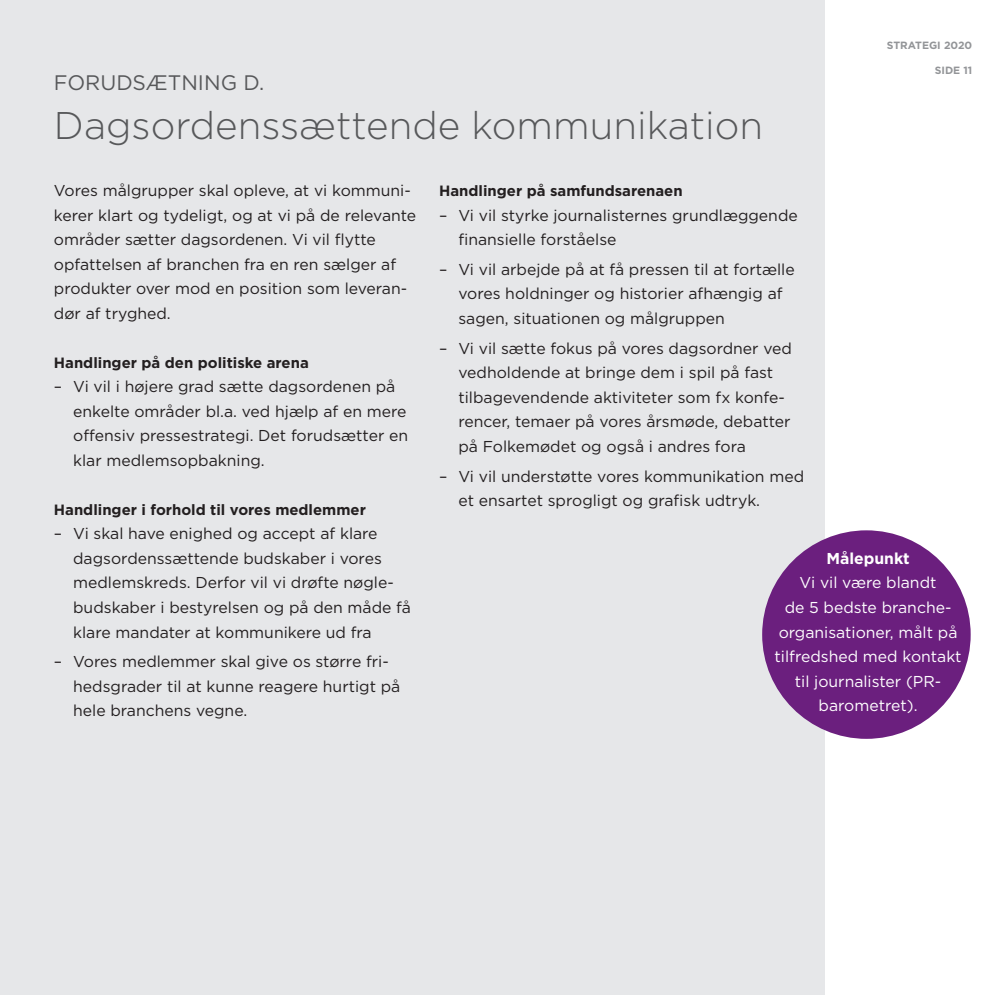
<style>
.page{position:relative;width:995px;height:995px;background:#fff}
.page>*{position:absolute;margin:0;border:0;box-sizing:border-box;transform-origin:0 0}
.t1{font:300 38.5px "Gotham";color:#57585a}
.t2{font:21px "Gotham";color:#57585a}
.t3{font:15.75px/24.5px "Gotham";color:#231f20}
.t4{font:15.75px/24.5px "Gotham";color:#fff;text-align:center}
.t5{font:700 15.75px "Gotham";color:#fff}
.t6{font:700 14.88px "Gotham";color:#231f20}
.t7{font:700 10.5px "Gotham";color:#939598}
</style>
<div class="page">
<div style="left:0;top:0;width:824px;height:994px;background:#e6e7e9"></div>
<div style="left:762px;top:530px;width:208px;height:208px;background:#6b1f7e;border-radius:50%"></div>
<h2 class="t2" style="left:54px;top:70px;width:212px">FORUDSÆTNING D.</h2>
<h1 class="t1" style="left:54px;top:102px;width:710px">Dagsordenssættende kommunikation</h1>
<p class="t7" style="left:886px;top:39px;width:87px">Strategi 2020</p>
<p class="t7" style="left:934px;top:63px;width:39px">side 11</p>
<p class="t3" style="left:54px;top:178px;width:364px">Vores målgrupper skal opleve, at vi kommuni&shy;kerer klart og tydeligt, og at vi på de relevante områder sætter dagsordenen. Vi vil flytte opfattelsen af branchen fra en ren sælger af produkter over mod en position som leveran&shy;dør af tryghed.</p>
<p class="t6" style="left:54px;top:353px;width:256px">Handlinger på den politiske arena</p>
<p class="t3" style="left:73px;top:374px;width:336px;text-indent:-19px">– Vi vil i højere grad sætte dagsordenen på enkelte områder bl.a. ved hjælp af en mere offensiv pressestrategi. Det forudsætter en klar medlemsopbakning.</p>
<p class="t6" style="left:54px;top:500px;width:313px">Handlinger i forhold til vores medlemmer</p>
<p class="t3" style="left:73px;top:521px;width:339px;text-indent:-19px">– Vi skal have enighed og accept af klare dagsordenssættende budskaber i vores medlemskreds. Derfor vil vi drøfte nøgle&shy;budskaber i bestyrelsen og på den måde få klare mandater at kommunikere ud fra</p>
<p class="t3" style="left:73px;top:649px;width:328px;text-indent:-19px">– Vores medlemmer skal give os større fri&shy;hedsgrader til at kunne reagere hurtigt på hele branchens vegne.</p>
<p class="t6" style="left:439px;top:182px;width:245px">Handlinger på samfundsarenaen</p>
<p class="t3" style="left:458px;top:203px;width:341px;text-indent:-19px">– Vi vil styrke journalisternes grundlæggende finansielle forståelse</p>
<p class="t3" style="left:458px;top:257px;width:338px;text-indent:-19px">– Vi vil arbejde på at få pressen til at fortælle vores holdninger og historier afhængig af sagen, situationen og målgruppen</p>
<p class="t3" style="left:458px;top:336px;width:335px;text-indent:-19px">– Vi vil sætte fokus på vores dagsordner ved vedholdende at bringe dem i spil på fast tilbagevendende aktiviteter som fx konfe&shy;rencer, temaer på vores årsmøde, debatter på Folkemødet og også i andres fora</p>
<p class="t3" style="left:458px;top:463px;width:347px;text-indent:-19px">– Vi vil understøtte vores kommunikation med et ensartet sprogligt og grafisk udtryk.</p>
<p class="t5" style="left:826px;top:548px;width:85px">Målepunkt</p>
<p class="t4" style="left:774px;top:570px;width:188px">Vi vil være blandt<br>de 5 bedste branche&shy;organisationer, målt på tilfredshed med kontakt til journalister (PR&shy;barometret).</p>
</div>
